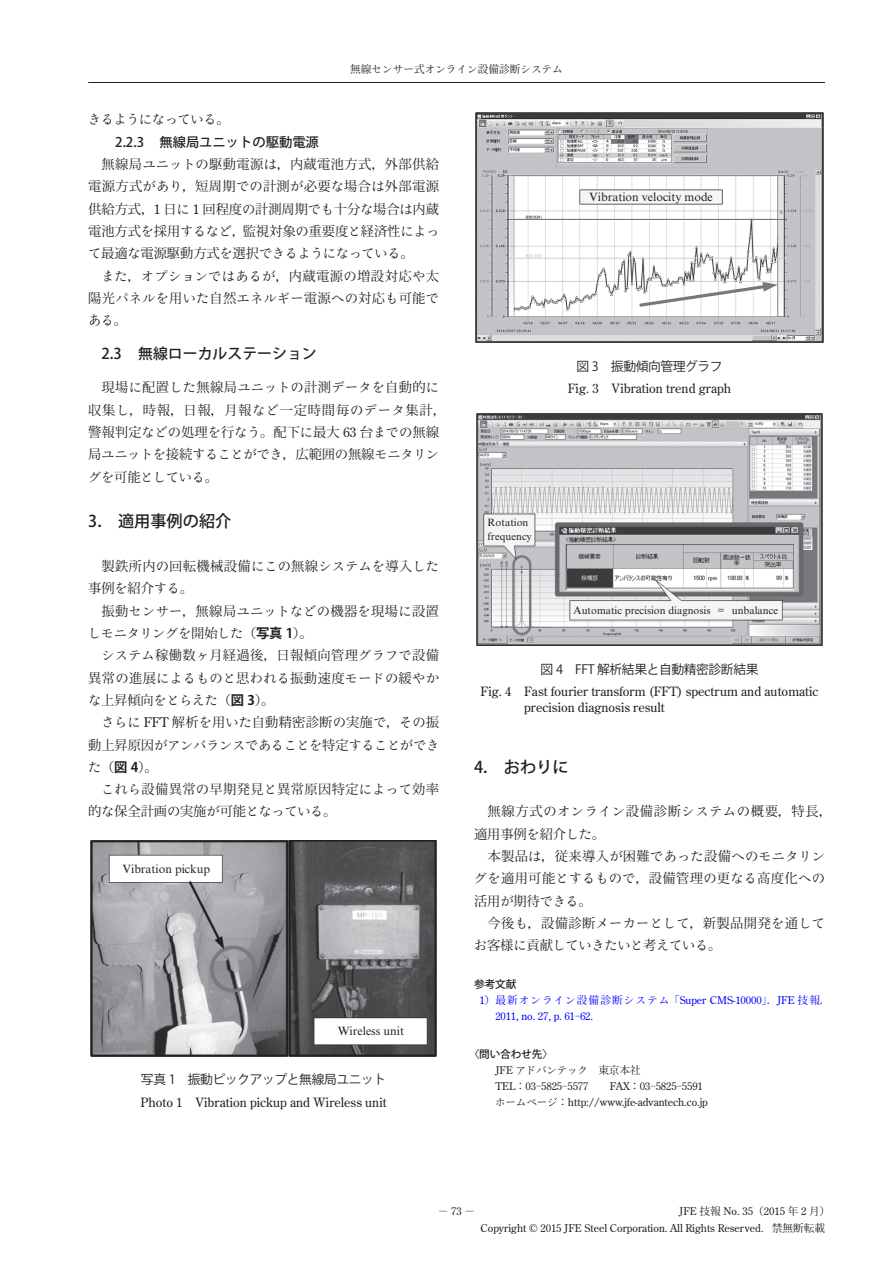
<style>
.page{position:relative;width:893px;height:1263px;background:#fff}
.page>*{position:absolute;margin:0;border:0;box-sizing:border-box;transform-origin:0 0}
.見出し1{font:500 16.2px "Koz Go Pro";color:#231f20}
.見出し2{font:500 14.85px "Koz Go Pro";color:#231f20}
.本文{font:13.35px/22.4px "Koz Min Pro";letter-spacing:.025em;color:#231f20;text-align:justify}
.本文-2{font:13.35px/22.4px "Ryo Text Std";letter-spacing:-.02em;color:#231f20;text-align:justify}
.本文-3{font:13.35px/22.4px "Koz Min Pro";letter-spacing:.045em;color:#231f20}
.本文-4{font:13.35px/22.4px "Koz Min Pro";letter-spacing:.055em;color:#231f20}
.小見出し{font:500 13.35px "Koz Go Pro";color:#231f20}
.図ネーム-欧{font:12.75px/15.9px "Century Old Style Std";color:#231f20}
.図表ネーム{font:12.75px "Koz Go Pro";letter-spacing:-.03em;color:#231f20}
.t1{font:12px "Times New Roman MT Std";color:#231f20}
.ノンブル{font:10.65px "Century Old Style Std";color:#231f20}
.TEL_ホームページ{font:10.65px "Century Old Style Std";letter-spacing:-.005em;color:#231f20}
.参考文献{font:10.65px/15.9px "Century Old Style Std";letter-spacing:-.005em;color:#00f}
.t2{font:10.65px/13.4px "Times New Roman MT Std";color:#231f20}
.柱-タイトル{font:10.65px "Ryo Text Std";color:#231f20}
.TEL_ホームページ-2{font:10.65px "Ryo Text Std";letter-spacing:-.03em;color:#231f20}
.参考文献見出し{font:500 10.65px "Koz Go Pro";letter-spacing:-.01em;color:#231f20}
.ノンブル-2{font:10.65px "Koz Min Pro";color:#231f20}
.s1{font-family:"Koz Min Pro"}
.s2{font-family:"Ryo Text Std"}
.s3{font-family:"Century Old Style Std"}
.s4{font-family:"Koz Go Pro";font-weight:700}
.s5{font-family:"Ryumin Pr 6"}
</style>
<div class="page">
<hr style="left:88px;top:82px;width:737px;height:1px;background:#231f20">
<img style="left:476px;top:113px;width:347px;height:229px">
<img style="left:476px;top:414px;width:347px;height:232px">
<img style="left:90px;top:840px;width:347px;height:216px">
<p class="柱-タイトル" style="left:350px;top:63px;width:214px"><span class="s1">無線</span>センサー<span class="s1">式</span>オンライン<span class="s1">設備診断</span>システム</p>
<p class="本文-2" style="left:88px;top:108px;width:143px">きるようになっている<span class="s1">。</span></p>
<p class="小見出し" style="left:115px;top:133px;width:205px">2.2.3 無線局ユニットの駆動電源</p>
<p class="本文" style="left:88px;top:152px;width:353px;text-indent:13px">無線局<span class="s2">ユニットの</span>駆動電源<span class="s2">は</span>，内蔵電池方式，外部供給電源方式<span class="s2">があり</span>，短周期<span class="s2">での</span>計測<span class="s2">が</span>必要<span class="s2">な</span>場合<span class="s2">は</span>外部電源供給方式，<span class="s3">1</span> 日<span class="s2">に</span> <span class="s3">1</span> 回程度<span class="s2">の</span>計測周期<span class="s2">でも</span>十分<span class="s2">な</span>場合<span class="s2">は</span>内蔵電池方式<span class="s2">を</span>採用<span class="s2">するなど</span>，監視対象<span class="s2">の</span>重要度<span class="s2">と</span>経済性<span class="s2">によって</span>最適<span class="s2">な</span>電源駆動方式<span class="s2">を</span>選択<span class="s2">できるようになっている</span>。</p>
<p class="本文-2" style="left:88px;top:264px;width:353px;text-indent:13px">また<span class="s1">，</span>オプションではあるが<span class="s1">，内蔵電源</span>の<span class="s1">増設対応</span>や<span class="s1">太陽光</span>パネルを<span class="s1">用</span>いた<span class="s1">自然</span>エネルギー<span class="s1">電源</span>への<span class="s1">対応</span>も<span class="s1">可能</span>である<span class="s1">。</span></p>
<p class="見出し2" style="left:102px;top:344px;width:217px">2.3 無線ローカルステーション</p>
<p class="本文-3" style="left:88px;top:376px;width:359px;text-indent:13px">現場<span class="s2">に</span>配置<span class="s2">した</span>無線局<span class="s2">ユニットの</span>計測<span class="s2">データを</span>自動的<span class="s2">に</span>収集<span class="s2">し</span>，時報，日報，月報<span class="s2">など</span>一定時間毎<span class="s2">のデータ</span>集計，警報判定<span class="s2">などの</span>処理<span class="s2">を</span>行<span class="s2">なう</span>。配下<span class="s2">に</span>最大 <span class="s3">63</span> 台<span class="s2">までの</span>無線局<span class="s2">ユニットを</span>接続<span class="s2">することができ</span>，広範囲<span class="s2">の</span>無線<span class="s2">モニタリングを</span>可能<span class="s2">としている</span>。</p>
<p class="見出し1" style="left:88px;top:511px;width:145px">3． 適用事例の紹介</p>
<p class="本文" style="left:88px;top:554px;width:352px;text-indent:13px">製鉄所内<span class="s2">の</span>回転機械設備<span class="s2">にこの</span>無線<span class="s2">システムを</span>導入<span class="s2">した</span>事例<span class="s2">を</span>紹介<span class="s2">する</span>。</p>
<p class="本文-2" style="left:88px;top:599px;width:353px;text-indent:14px"><span class="s1">振動</span>センサー<span class="s1">，無線局</span>ユニットなどの<span class="s1">機器</span>を<span class="s1">現場</span>に<span class="s1">設置</span>しモニタリングを<span class="s1">開始</span>した<span class="s1">（</span><span class="s4">写真 1</span><span class="s1">）。</span></p>
<p class="本文" style="left:88px;top:644px;width:353px;text-indent:13px"><span class="s2">システム</span>稼働数<span class="s2">ヶ</span>月経過後，日報傾向管理<span class="s2">グラフで</span>設備異常<span class="s2">の</span>進展<span class="s2">によるものと</span>思<span class="s2">われる</span>振動速度<span class="s2">モードの</span>緩<span class="s2">やかな</span>上昇傾向<span class="s2">をとらえた</span>（<span class="s4">図 3</span>）。</p>
<p class="本文-2" style="left:88px;top:711px;width:353px;text-indent:13px">さらに <span class="s3">FFT</span> <span class="s1">解析</span>を<span class="s1">用</span>いた<span class="s1">自動精密診断</span>の<span class="s1">実施</span>で<span class="s1">，</span>その<span class="s1">振動上昇原因</span>がアンバランスであることを<span class="s1">特定</span>することができた<span class="s1">（</span><span class="s4">図 4</span><span class="s1">）。</span></p>
<p class="本文" style="left:88px;top:778px;width:352px;text-indent:13px"><span class="s2">これら</span>設備異常<span class="s2">の</span>早期発見<span class="s2">と</span>異常原因特定<span class="s2">によって</span>効率的<span class="s2">な</span>保全計画<span class="s2">の</span>実施<span class="s2">が</span>可能<span class="s2">となっている</span>。</p>
<p class="t1" style="left:122px;top:862px;width:89px">Vibration pickup</p>
<p class="t1" style="left:338px;top:1024px;width:68px">Wireless unit</p>
<p class="図表ネーム" style="left:141px;top:1071px;width:247px">写真 1　振動ピックアップと無線局ユニット</p>
<p class="図ネーム-欧" style="left:141px;top:1094px;width:248px">Photo 1 Vibration pickup and Wireless unit</p>
<p class="t1" style="left:589px;top:190px;width:125px">Vibration velocity mode</p>
<p class="図表ネーム" style="left:576px;top:358px;width:148px">図 3　振動傾向管理グラフ</p>
<p class="図ネーム-欧" style="left:568px;top:380px;width:165px">Fig. 3 Vibration trend graph</p>
<p class="t2" style="left:487px;top:516px;width:46px">Rotation frequency</p>
<p class="t2" style="left:574px;top:603px;width:206px">Automatic precision diagnosis <span class="s5">＝</span> unbalance</p>
<p class="図表ネーム" style="left:541px;top:661px;width:219px">図 4　FFT 解析結果と自動精密診断結果</p>
<p class="図ネーム-欧" style="left:524px;top:683px;width:296px;text-indent:-44px">Fig. 4 Fast fourier transform (FFT) spectrum and automatic precision diagnosis result</p>
<p class="見出し1" style="left:474px;top:757px;width:96px">4． おわりに</p>
<p class="本文-4" style="left:474px;top:800px;width:359px;text-indent:13px">無線方式<span class="s2">のオンライン</span>設備診断<span class="s2">システムの</span>概要，特長，適用事例<span class="s2">を</span>紹介<span class="s2">した</span>。</p>
<p class="本文" style="left:474px;top:844px;width:353px;text-indent:13px">本製品<span class="s2">は</span>，従来導入<span class="s2">が</span>困難<span class="s2">であった</span>設備<span class="s2">へのモニタリングを</span>適用可能<span class="s2">とするもので</span>，設備管理<span class="s2">の</span>更<span class="s2">なる</span>高度化<span class="s2">への</span>活用<span class="s2">が</span>期待<span class="s2">できる</span>。</p>
<p class="本文-2" style="left:474px;top:912px;width:353px;text-indent:13px"><span class="s1">今後</span>も<span class="s1">，設備診断</span>メーカーとして<span class="s1">，新製品開発</span>を<span class="s1">通</span>してお<span class="s1">客様</span>に<span class="s1">貢献</span>していきたいと<span class="s1">考</span>えている<span class="s1">。</span></p>
<p class="参考文献見出し" style="left:474px;top:977px;width:44px">参考文献</p>
<p class="参考文献" style="left:495px;top:992px;width:337px;text-indent:-16px">1<span class="s1">）最新</span><span class="s2">オンライン</span><span class="s1">設備診断</span><span class="s2">システム</span><span class="s1">「</span>Super CMS-10000<span class="s1">」．</span>JFE <span class="s1">技報．<br></span>2011, no. 27, p. 61<span class="s1">-</span>62.</p>
<p class="参考文献見出し" style="left:469px;top:1047px;width:86px">〈問い合わせ先〉</p>
<p class="TEL_ホームページ-2" style="left:495px;top:1064px;width:147px"><span class="s3">JFE</span> アドバンテック <span class="s1">東京本社</span></p>
<p class="TEL_ホームページ" style="left:495px;top:1079px;width:95px">TEL<span class="s1">：</span>03<span class="s1">-</span>5825<span class="s1">-</span>5577</p>
<p class="TEL_ホームページ" style="left:610px;top:1079px;width:95px">FAX<span class="s1">：</span>03<span class="s1">-</span>5825<span class="s1">-</span>5591</p>
<p class="TEL_ホームページ" style="left:495px;top:1095px;width:214px"><span class="s2">ホームページ</span><span class="s1">：</span>http://www.jfe-advantech.co.jp</p>
<p class="ノンブル-2" style="left:438px;top:1203px;width:39px">－<span class="s3">73</span>－</p>
<p class="ノンブル" style="left:679px;top:1204px;width:152px">JFE <span class="s1">技報</span> No. 35<span class="s1">（</span>2015 <span class="s1">年</span> 2 <span class="s1">月）</span></p>
<p class="ノンブル" style="left:480px;top:1221px;width:346px">Copyright © 2015 JFE Steel Corporation. All Rights Reserved. <span class="s1">禁無断転載</span></p>
</div>
